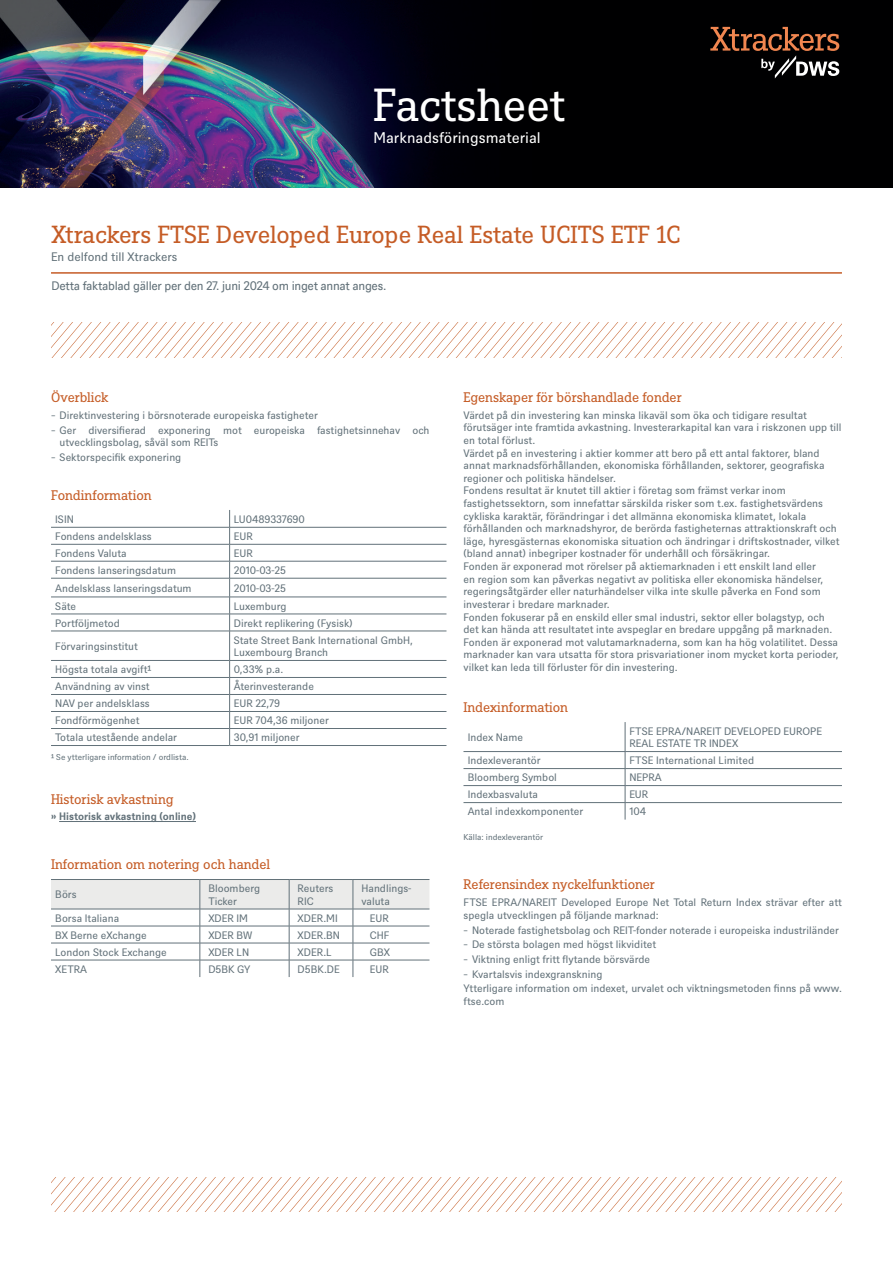
<style>
.page{position:relative;width:893px;height:1263px;background:#fff}
.page>*{position:absolute;margin:0;border:0;box-sizing:border-box;transform-origin:0 0}
.t1{font:45px "DWS Slab";letter-spacing:-.01em;color:#fff}
.t2{font:24px "DWS Slab";letter-spacing:-.01em;color:#c55c26}
.t3{font:15px "DWS Sans";color:#fff}
.t4{font:13.5px "DWS Slab";letter-spacing:-.01em;color:#c55c26}
.t5{font:12px "DWS Sans TT";letter-spacing:-.025em;color:#627179}
.t6{font:12px "DWS Sans";color:#627179}
.t7{font:10.5px/12.6px "DWS Sans";color:#627179}
.t8{font:700 10.5px "DWS Sans";color:#627179}
.t9{font:8.25px "DWS Sans";color:#627179}
</style>
<div class="page">
<img style="left:0;top:0;width:893px;height:188px">
<hr style="left:59px;top:821px;width:137px;height:1px;background:#627179">
<hr style="left:51px;top:527px;width:179px;height:1px;background:#627179">
<hr style="left:230px;top:527px;width:216px;height:1px;background:#627179">
<hr style="left:51px;top:544px;width:179px;height:1px;background:#627179">
<hr style="left:230px;top:544px;width:216px;height:1px;background:#627179">
<hr style="left:51px;top:561px;width:179px;height:1px;background:#627179">
<hr style="left:230px;top:561px;width:216px;height:1px;background:#627179">
<hr style="left:51px;top:578px;width:179px;height:1px;background:#627179">
<hr style="left:230px;top:578px;width:216px;height:1px;background:#627179">
<hr style="left:51px;top:597px;width:179px;height:1px;background:#627179">
<hr style="left:230px;top:597px;width:216px;height:1px;background:#627179">
<hr style="left:51px;top:614px;width:179px;height:1px;background:#627179">
<hr style="left:230px;top:614px;width:216px;height:1px;background:#627179">
<hr style="left:51px;top:631px;width:179px;height:1px;background:#627179">
<hr style="left:230px;top:631px;width:216px;height:1px;background:#627179">
<hr style="left:51px;top:660px;width:179px;height:1px;background:#627179">
<hr style="left:230px;top:660px;width:216px;height:1px;background:#627179">
<hr style="left:51px;top:677px;width:179px;height:1px;background:#627179">
<hr style="left:230px;top:677px;width:216px;height:1px;background:#627179">
<hr style="left:51px;top:694px;width:179px;height:1px;background:#627179">
<hr style="left:51px;top:711px;width:179px;height:1px;background:#627179">
<hr style="left:51px;top:728px;width:179px;height:1px;background:#627179">
<hr style="left:230px;top:694px;width:216px;height:1px;background:#627179">
<hr style="left:230px;top:711px;width:216px;height:1px;background:#627179">
<hr style="left:230px;top:728px;width:216px;height:1px;background:#627179">
<hr style="left:230px;top:745px;width:216px;height:1px;background:#627179">
<svg style="left:229px;top:510px;width:1px;height:235px"></svg>
<hr style="left:51px;top:745px;width:179px;height:1px;background:#627179">
<svg style="left:51px;top:879px;width:378px;height:98px"></svg>
<hr style="left:463px;top:751px;width:162px;height:1px;background:#627179">
<hr style="left:625px;top:751px;width:217px;height:1px;background:#627179">
<hr style="left:463px;top:768px;width:162px;height:1px;background:#627179">
<hr style="left:625px;top:768px;width:217px;height:1px;background:#627179">
<hr style="left:463px;top:785px;width:162px;height:1px;background:#627179">
<hr style="left:625px;top:785px;width:217px;height:1px;background:#627179">
<hr style="left:463px;top:802px;width:162px;height:1px;background:#627179">
<hr style="left:625px;top:802px;width:217px;height:1px;background:#627179">
<svg style="left:625px;top:722px;width:1px;height:98px"></svg>
<hr style="left:51px;top:272px;width:791px;height:2px;background:#c55c26">
<svg style="left:52px;top:322px;width:790px;height:35px"></svg>
<svg style="left:51px;top:1177px;width:791px;height:35px"></svg>
<svg style="left:710px;top:27px;width:129px;height:51px;background:#3a2921"></svg>
<h1 class="t1" style="left:373px;top:74px;width:193px">Factsheet</h1>
<h3 class="t3" style="left:373px;top:127px;width:169px">Marknadsföringsmaterial</h3>
<h2 class="t2" style="left:51px;top:218px;width:631px">Xtrackers FTSE Developed Europe Real Estate UCITS ETF 1C</h2>
<p class="t6" style="left:51px;top:249px;width:128px">En delfond till Xtrackers</p>
<p class="t5" style="left:51px;top:278px;width:336px">Detta faktablad gäller per den 27. juni 2024 om inget annat anges.</p>
<p class="t4" style="left:51px;top:388px;width:59px">Överblick</p>
<p class="t7" style="left:51px;top:407px;width:380px;line-height:14.7px">̵ Direktinvestering i börsnoterade europeiska fastigheter<br>̵ Ger diversifierad exponering mot europeiska fastighetsinnehav och</p>
<p class="t7" style="left:51px;top:434px;width:169px;line-height:14.7px;text-indent:9px">utvecklingsbolag, såväl som REITs ̵ Sektorspecifik exponering</p>
<p class="t4" style="left:51px;top:486px;width:102px">Fondinformation</p>
<p class="t7" style="left:55px;top:512px;width:20px">ISIN</p>
<p class="t7" style="left:234px;top:512px;width:72px">LU0489337690</p>
<p class="t7" style="left:55px;top:529px;width:98px">Fondens andelsklass</p>
<p class="t7" style="left:234px;top:529px;width:20px">EUR</p>
<p class="t7" style="left:55px;top:546px;width:73px">Fondens Valuta</p>
<p class="t7" style="left:234px;top:546px;width:20px">EUR</p>
<p class="t7" style="left:55px;top:563px;width:122px">Fondens lanseringsdatum</p>
<p class="t7" style="left:234px;top:563px;width:53px">2010-03-25</p>
<p class="t7" style="left:55px;top:581px;width:138px">Andelsklass lanseringsdatum</p>
<p class="t7" style="left:234px;top:581px;width:53px">2010-03-25</p>
<p class="t7" style="left:55px;top:599px;width:22px">Säte</p>
<p class="t7" style="left:234px;top:599px;width:54px">Luxemburg</p>
<p class="t7" style="left:55px;top:616px;width:66px">Portföljmetod</p>
<p class="t7" style="left:234px;top:616px;width:120px">Direkt replikering (Fysisk)</p>
<p class="t7" style="left:55px;top:639px;width:84px">Förvaringsinstitut</p>
<p class="t7" style="left:234px;top:633px;width:181px">State Street Bank International GmbH,<br>Luxembourg Branch</p>
<p class="t7" style="left:55px;top:662px;width:98px">Högsta totala avgift¹</p>
<p class="t7" style="left:234px;top:662px;width:51px">0,33% p.a.</p>
<p class="t7" style="left:55px;top:679px;width:96px">Användning av vinst</p>
<p class="t7" style="left:234px;top:679px;width:82px">Återinvesterande</p>
<p class="t7" style="left:55px;top:696px;width:96px">NAV per andelsklass</p>
<p class="t7" style="left:234px;top:696px;width:48px">EUR 22,79</p>
<p class="t7" style="left:55px;top:713px;width:86px">Fondförmögenhet</p>
<p class="t7" style="left:234px;top:713px;width:97px">EUR 704,36 miljoner</p>
<p class="t7" style="left:55px;top:730px;width:123px">Totala utestående andelar</p>
<p class="t7" style="left:234px;top:730px;width:67px">30,91 miljoner</p>
<p class="t9" style="left:51px;top:752px;width:139px">¹ Se ytterligare information / ordlista.</p>
<p class="t4" style="left:51px;top:789px;width:124px">Historisk avkastning</p>
<p class="t8" style="left:51px;top:809px;width:146px">» Historisk avkastning (online)</p>
<p class="t4" style="left:51px;top:855px;width:221px">Information om notering och handel</p>
<p class="t7" style="left:55px;top:888px;width:23px">Börs</p>
<p class="t7" style="left:208px;top:881px;width:53px">Bloomberg<br>Ticker</p>
<p class="t7" style="left:298px;top:881px;width:37px">Reuters<br>RIC</p>
<p class="t7" style="left:361px;top:881px;width:51px">Handlings&shy;valuta</p>
<p class="t7" style="left:55px;top:911px;width:66px">Borsa Italiana</p>
<p class="t7" style="left:208px;top:911px;width:41px">XDER IM</p>
<p class="t7" style="left:298px;top:911px;width:42px">XDER.MI</p>
<p class="t7" style="left:370px;top:911px;width:20px">EUR</p>
<p class="t7" style="left:55px;top:928px;width:93px">BX Berne eXchange</p>
<p class="t7" style="left:208px;top:928px;width:45px">XDER BW</p>
<p class="t7" style="left:298px;top:928px;width:44px">XDER.BN</p>
<p class="t7" style="left:370px;top:928px;width:21px">CHF</p>
<p class="t7" style="left:55px;top:945px;width:113px">London Stock Exchange</p>
<p class="t7" style="left:208px;top:945px;width:42px">XDER LN</p>
<p class="t7" style="left:298px;top:945px;width:36px">XDER.L</p>
<p class="t7" style="left:370px;top:945px;width:22px">GBX</p>
<p class="t7" style="left:55px;top:962px;width:33px">XETRA</p>
<p class="t7" style="left:208px;top:962px;width:44px">D5BK GY</p>
<p class="t7" style="left:298px;top:962px;width:44px">D5BK.DE</p>
<p class="t7" style="left:370px;top:962px;width:20px">EUR</p>
<p class="t4" style="left:463px;top:388px;width:220px">Egenskaper för börshandlade fonder</p>
<p class="t7" style="left:463px;top:408px;width:380px">Värdet på din investering kan minska likaväl som öka och tidigare resultat förutsäger inte framtida avkastning. Investerarkapital kan vara i riskzonen upp till en total förlust.<br>Värdet på en investering i aktier kommer att bero på ett antal faktorer, bland annat marknadsförhållanden, ekonomiska förhållanden, sektorer, geografiska regioner och politiska händelser.<br>Fondens resultat är knutet till aktier i företag som främst verkar inom fastighetssektorn, som innefattar särskilda risker som t.ex. fastighetsvärdens cykliska karaktär, förändringar i det allmänna ekonomiska klimatet, lokala förhållanden och marknadshyror, de berörda fastigheternas attraktionskraft och läge, hyresgästernas ekonomiska situation och ändringar i driftskostnader, vilket (bland annat) inbegriper kostnader för underhåll och försäkringar.<br>Fonden är exponerad mot rörelser på aktiemarknaden i ett enskilt land eller<br>en region som kan påverkas negativt av politiska eller ekonomiska händelser, regeringsåtgärder eller naturhändelser vilka inte skulle påverka en Fond som investerar i bredare marknader.<br>Fonden fokuserar på en enskild eller smal industri, sektor eller bolagstyp, och det kan hända att resultatet inte avspeglar en bredare uppgång på marknaden.<br>Fonden är exponerad mot valutamarknaderna, som kan ha hög volatilitet. Dessa marknader kan vara utsatta för stora prisvariationer inom mycket korta perioder, vilket kan leda till förluster för din investering.</p>
<p class="t4" style="left:463px;top:698px;width:106px">Indexinformation</p>
<p class="t7" style="left:468px;top:730px;width:57px">Index Name</p>
<p class="t7" style="left:629px;top:724px;width:194px">FTSE EPRA/NAREIT DEVELOPED EUROPE<br>REAL ESTATE TR INDEX</p>
<p class="t7" style="left:468px;top:753px;width:74px">Indexleverantör</p>
<p class="t7" style="left:629px;top:753px;width:126px">FTSE International Limited</p>
<p class="t7" style="left:468px;top:770px;width:91px">Bloomberg Symbol</p>
<p class="t7" style="left:629px;top:770px;width:34px">NEPRA</p>
<p class="t7" style="left:468px;top:787px;width:72px">Indexbasvaluta</p>
<p class="t7" style="left:629px;top:787px;width:20px">EUR</p>
<p class="t7" style="left:468px;top:804px;width:117px">Antal indexkomponenter</p>
<p class="t7" style="left:629px;top:804px;width:18px">104</p>
<p class="t9" style="left:463px;top:832px;width:81px">Källa: indexleverantör</p>
<p class="t4" style="left:463px;top:875px;width:193px">Referensindex nyckelfunktioner</p>
<p class="t7" style="left:463px;top:895px;width:380px">FTSE EPRA/NAREIT Developed Europe Net Total Return Index strävar efter att spegla utvecklingen på följande marknad:</p>
<p class="t7" style="left:463px;top:922px;width:380px;line-height:14.7px">̵ Noterade fastighetsbolag och REIT-fonder noterade i europeiska industriländer ̵ De största bolagen med högst likviditet<br>̵ Viktning enligt fritt flytande börsvärde<br>̵ Kvartalsvis indexgranskning<br>Ytterligare information om indexet, urvalet och viktningsmetoden finns på www.</p>
<p class="t7" style="left:463px;top:994px;width:42px">ftse.com</p>
</div>
